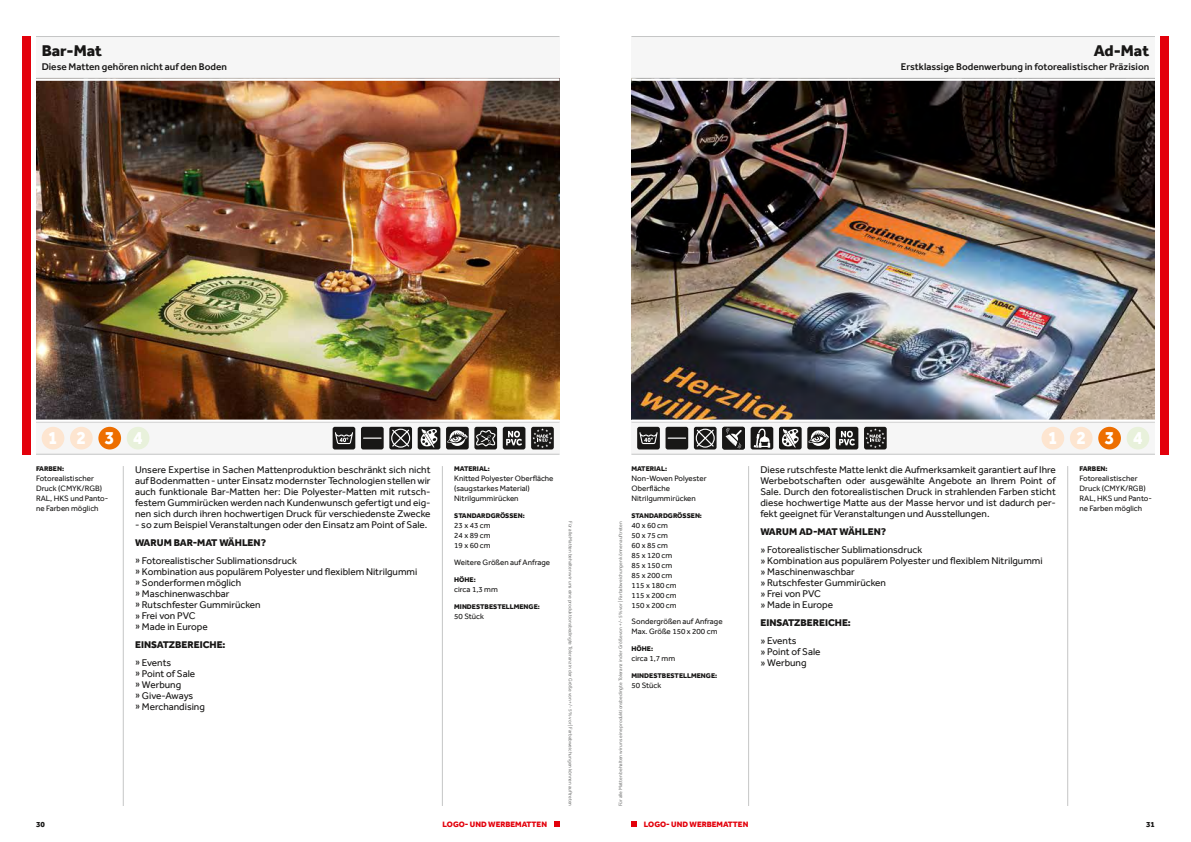
<style>
.page{position:relative;width:1191px;height:842px;background:#fff}
.page>*{position:absolute;margin:0;border:0;box-sizing:border-box;transform-origin:0 0}
.t1{font:800 19px "Effra";letter-spacing:1.095em;color:#fff;scale:.9 1}
.t2{font:800 16px "Effra";color:#181716}
.t3{font:10px/11px "Effra";color:#181716}
.t4{font:500 10px "Effra";color:#181716}
.t5{font:800 10px "Effra";color:#181716}
.t6{font:8px/10px "Effra";color:#181716}
.t7{font:800 8px "Effra";color:#e3000b}
.t8{font:800 8px "Effra";color:#181716}
.t9{font:800 7px "Effra";color:#181716}
.t10{font:5px "Effra";color:#7a7b7a}
</style>
<div class="page">
<div style="left:36px;top:420px;width:523px;height:35px;background:#f6f6f6"></div>
<div style="left:36px;top:36px;width:523px;height:43px;background:#f6f6f6"></div>
<img style="left:36px;top:81px;width:523px;height:339px">
<hr style="left:36px;top:36px;width:523px;height:1px;background:#c5c6c6">
<hr style="left:36px;top:78px;width:523px;height:1px;background:#c5c6c6">
<hr style="left:36px;top:422px;width:523px;height:1px;background:#c5c6c6">
<hr style="left:36px;top:454px;width:523px;height:1px;background:#c5c6c6">
<hr style="left:123px;top:466px;width:1px;height:340px;background:#c5c6c6">
<hr style="left:36px;top:420px;width:523px;height:2px;background:#fff">
<div style="left:42px;top:427px;width:22px;height:22px;background:#fde5d0;border-radius:50%"></div>
<div style="left:70px;top:427px;width:23px;height:22px;background:#fde5d0;border-radius:50%"></div>
<div style="left:98px;top:427px;width:23px;height:22px;background:#ed6e00;border-radius:50%"></div>
<div style="left:127px;top:427px;width:22px;height:22px;background:#e8f1db;border-radius:50%"></div>
<hr style="left:442px;top:466px;width:1px;height:340px;background:#c5c6c6">
<div style="left:22px;top:36px;width:8px;height:419px;background:#e3000b"></div>
<div style="left:361px;top:427px;width:23px;height:22px;background:#181716;border-radius:2px"></div>
<svg style="left:363px;top:437px;width:18px;height:2px"></svg>
<svg style="left:389px;top:427px;width:23px;height:22px"></svg>
<svg style="left:391px;top:429px;width:19px;height:19px"></svg>
<div style="left:418px;top:427px;width:22px;height:22px;background:#181716;border-radius:2px"></div>
<svg style="left:420px;top:428px;width:17px;height:20px"></svg>
<div style="left:446px;top:427px;width:23px;height:22px;background:#181716;border-radius:2px"></div>
<svg style="left:449px;top:430px;width:16px;height:16px"></svg>
<svg style="left:447px;top:431px;width:21px;height:13px"></svg>
<div style="left:474px;top:427px;width:23px;height:22px;background:#181716;border-radius:2px"></div>
<svg style="left:476px;top:430px;width:19px;height:16px"></svg>
<div style="left:503px;top:427px;width:22px;height:22px;background:#181716;border-radius:2px"></div>
<svg style="left:506px;top:431px;width:16px;height:14px"></svg>
<div style="left:531px;top:427px;width:23px;height:22px;background:#181716;border-radius:2px"></div>
<svg style="left:532px;top:428px;width:20px;height:20px"></svg>
<svg style="left:554px;top:821px;width:5px;height:6px"></svg>
<div style="left:333px;top:427px;width:22px;height:22px;background:#181716;border-radius:2px"></div>
<svg style="left:335px;top:432px;width:18px;height:12px"></svg>
<div style="left:631px;top:420px;width:524px;height:35px;background:#f6f6f6"></div>
<div style="left:631px;top:36px;width:524px;height:43px;background:#f6f6f6"></div>
<img style="left:631px;top:81px;width:524px;height:339px">
<hr style="left:631px;top:36px;width:524px;height:1px;background:#c5c6c6">
<hr style="left:631px;top:78px;width:524px;height:1px;background:#c5c6c6">
<hr style="left:631px;top:422px;width:524px;height:1px;background:#c5c6c6">
<hr style="left:631px;top:454px;width:524px;height:1px;background:#c5c6c6">
<hr style="left:748px;top:466px;width:1px;height:340px;background:#c5c6c6">
<hr style="left:631px;top:420px;width:524px;height:2px;background:#fff">
<div style="left:1041px;top:427px;width:23px;height:22px;background:#fde5d0;border-radius:50%"></div>
<div style="left:1070px;top:427px;width:22px;height:22px;background:#fde5d0;border-radius:50%"></div>
<div style="left:1098px;top:427px;width:23px;height:22px;background:#ed6e00;border-radius:50%"></div>
<div style="left:1126px;top:427px;width:23px;height:22px;background:#e8f1db;border-radius:50%"></div>
<hr style="left:1067px;top:466px;width:1px;height:340px;background:#c5c6c6">
<div style="left:1160px;top:36px;width:9px;height:419px;background:#e3000b"></div>
<div style="left:665px;top:427px;width:23px;height:22px;background:#181716;border-radius:2px"></div>
<svg style="left:668px;top:437px;width:17px;height:2px"></svg>
<svg style="left:694px;top:427px;width:22px;height:22px"></svg>
<svg style="left:695px;top:429px;width:20px;height:19px"></svg>
<div style="left:637px;top:427px;width:23px;height:22px;background:#181716;border-radius:2px"></div>
<svg style="left:639px;top:432px;width:18px;height:12px"></svg>
<div style="left:722px;top:427px;width:23px;height:22px;background:#181716;border-radius:2px"></div>
<svg style="left:725px;top:427px;width:17px;height:21px"></svg>
<div style="left:750px;top:427px;width:23px;height:22px;background:#181716;border-radius:2px"></div>
<svg style="left:753px;top:428px;width:17px;height:20px"></svg>
<div style="left:779px;top:427px;width:22px;height:22px;background:#181716;border-radius:2px"></div>
<svg style="left:782px;top:428px;width:16px;height:20px"></svg>
<div style="left:807px;top:427px;width:23px;height:22px;background:#181716;border-radius:2px"></div>
<svg style="left:811px;top:430px;width:15px;height:16px"></svg>
<svg style="left:808px;top:431px;width:21px;height:13px"></svg>
<div style="left:835px;top:427px;width:23px;height:22px;background:#181716;border-radius:2px"></div>
<svg style="left:839px;top:431px;width:16px;height:14px"></svg>
<div style="left:864px;top:427px;width:22px;height:22px;background:#181716;border-radius:2px"></div>
<svg style="left:865px;top:428px;width:20px;height:20px"></svg>
<svg style="left:631px;top:821px;width:6px;height:6px"></svg>
<h2 class="t2" style="left:42px;top:41px;width:62px">Bar-Mat</h2>
<p class="t4" style="left:42px;top:60px;width:187px">Diese Matten gehören nicht auf den Boden</p>
<h2 class="t2" style="left:1093px;top:41px;width:57px">Ad-Mat</h2>
<p class="t4" style="left:901px;top:60px;width:250px">Erstklassige Bodenwerbung in fotorealistischer Präzision</p>
<h1 class="t1" style="left:48px;top:427px;width:107px">1234</h1>
<h1 class="t1" style="left:1048px;top:427px;width:107px">1234</h1>
<p class="t9" style="left:36px;top:464px;width:30px">FARBEN:</p>
<p class="t6" style="left:36px;top:473px;width:74px">Fotorealistischer<br>Druck (CMYK/RGB)<br>RAL, HKS und Panto&shy;ne Farben möglich</p>
<p class="t3" style="left:135px;top:464px;width:297px;text-align:justify">Unsere Expertise in Sachen Mattenproduktion beschränkt sich nicht auf Bodenmatten - unter Einsatz modernster Technologien stellen wir auch funktionale Bar-Matten her: Die Polyester-Matten mit rutsch&shy;festem Gummirücken werden nach Kundenwunsch gefertigt und eig&shy;nen sich durch ihren hochwertigen Druck für verschiedenste Zwecke</p>
<p class="t3" style="left:135px;top:519px;width:294px">- so zum Beispiel Veranstaltungen oder den Einsatz am Point of Sale.</p>
<p class="t5" style="left:135px;top:536px;width:132px">WARUM BAR-MAT WÄHLEN?</p>
<p class="t3" style="left:135px;top:555px;width:284px">» Fotorealistischer Sublimationsdruck<br>» Kombination aus populärem Polyester und flexiblem Nitrilgummi » Sonderformen möglich<br>» Maschinenwaschbar<br>» Rutschfester Gummirücken<br>» Frei von PVC<br>» Made in Europe</p>
<p class="t5" style="left:135px;top:638px;width:92px">EINSATZBEREICHE:</p>
<p class="t3" style="left:135px;top:657px;width:71px">» Events<br>» Point of Sale<br>» Werbung<br>» Give-Aways<br>» Merchandising</p>
<p class="t9" style="left:454px;top:465px;width:37px">MATERIAL:</p>
<p class="t6" style="left:454px;top:474px;width:101px">Knitted Polyester Oberfläche (saugstarkes Material)<br>Nitrilgummirücken</p>
<p class="t9" style="left:454px;top:512px;width:72px">STANDARDGRÖSSEN:</p>
<p class="t6" style="left:454px;top:521px;width:38px;text-align:justify">23 x 43 cm 24 x 89 cm 19 x 60 cm</p>
<p class="t6" style="left:454px;top:558px;width:97px">Weitere Größen auf Anfrage</p>
<p class="t9" style="left:454px;top:576px;width:23px">HÖHE:</p>
<p class="t6" style="left:454px;top:585px;width:45px">circa 1,3 mm</p>
<p class="t9" style="left:454px;top:603px;width:87px">MINDESTBESTELLMENGE:</p>
<p class="t6" style="left:454px;top:612px;width:31px">50 Stück</p>
<p class="t10" style="left:573px;top:521px;width:286px;rotate:90deg">Für alle Matten behalten wir uns eine produktionsbedingte Toleranz in der Größe von +/- 5% vor | Farbabweichungen können auftreten</p>
<p class="t10" style="left:617px;top:806px;width:286px;rotate:-90deg">Für alle Matten behalten wir uns eine produktionsbedingte Toleranz in der Größe von +/- 5% vor | Farbabweichungen können auftreten</p>
<p class="t9" style="left:631px;top:465px;width:37px">MATERIAL:</p>
<p class="t6" style="left:631px;top:474px;width:77px">Non-Woven Polyester<br>Oberfläche<br>Nitrilgummirücken</p>
<p class="t9" style="left:631px;top:512px;width:72px">STANDARDGRÖSSEN:</p>
<p class="t6" style="left:631px;top:521px;width:47px">40 x 60 cm<br>50 x 75 cm<br>60 x 85 cm<br>85 x 120 cm<br>85 x 150 cm<br>85 x 200 cm<br>115 x 180 cm<br>115 x 200 cm<br>150 x 200 cm</p>
<p class="t6" style="left:631px;top:617px;width:93px">Sondergrößen auf Anfrage<br>Max. Größe 150 x 200 cm</p>
<p class="t9" style="left:631px;top:645px;width:23px">HÖHE:</p>
<p class="t6" style="left:631px;top:654px;width:45px">circa 1,7 mm</p>
<p class="t9" style="left:631px;top:672px;width:87px">MINDESTBESTELLMENGE:</p>
<p class="t6" style="left:631px;top:681px;width:31px">50 Stück</p>
<p class="t3" style="left:760px;top:464px;width:297px;text-align:justify">Diese rutschfeste Matte lenkt die Aufmerksamkeit garantiert auf Ihre Werbebotschaften oder ausgewählte Angebote an Ihrem Point of Sale. Durch den fotorealistischen Druck in strahlenden Farben sticht diese hochwertige Matte aus der Masse hervor und ist dadurch per&shy;fekt geeignet für Veranstaltungen und Ausstellungen.</p>
<p class="t5" style="left:760px;top:525px;width:127px">WARUM AD-MAT WÄHLEN?</p>
<p class="t3" style="left:760px;top:544px;width:284px">» Fotorealistischer Sublimationsdruck<br>» Kombination aus populärem Polyester und flexiblem Nitrilgummi » Maschinenwaschbar<br>» Rutschfester Gummirücken<br>» Frei von PVC<br>» Made in Europe</p>
<p class="t5" style="left:760px;top:616px;width:92px">EINSATZBEREICHE:</p>
<p class="t3" style="left:760px;top:635px;width:62px">» Events<br>» Point of Sale » Werbung</p>
<p class="t9" style="left:1079px;top:464px;width:30px">FARBEN:</p>
<p class="t6" style="left:1079px;top:473px;width:74px">Fotorealistischer<br>Druck (CMYK/RGB)<br>RAL, HKS und Panto&shy;ne Farben möglich</p>
<p class="t8" style="left:36px;top:819px;width:10px">30</p>
<p class="t7" style="left:442px;top:819px;width:106px">LOGO- UND WERBEMATTEN</p>
<p class="t7" style="left:644px;top:819px;width:106px">LOGO- UND WERBEMATTEN</p>
<p class="t8" style="left:1146px;top:819px;width:10px">31</p>
</div>
